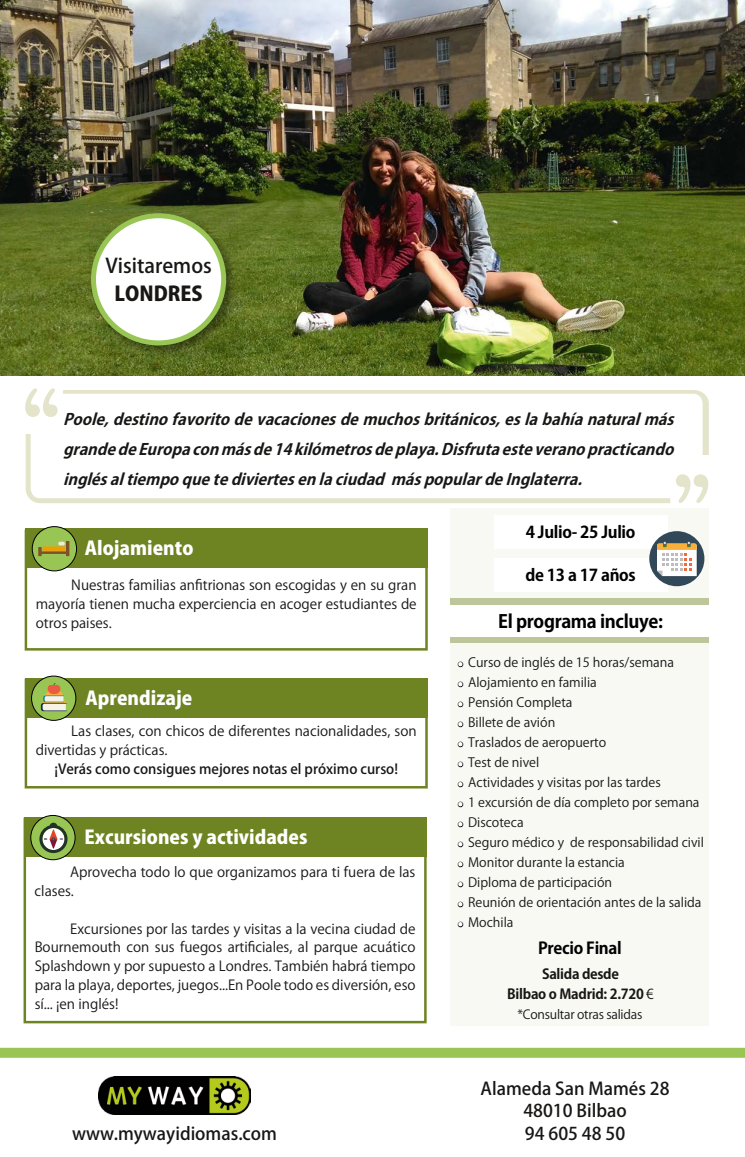
<style>
.page{position:relative;width:745px;height:1157px;background:#fff}
.page>*{position:absolute;margin:0;border:0;box-sizing:border-box;transform-origin:0 0}
.t1{font:500 20px "Koz Go Pr 6 N";color:#181716}
.t2{font:800 20px "Koz Go Pr 6 N";color:#181716}
.t3{font:800 18.75px "Koz Go Pr 6 N";color:#fff}
.t4{font:700 18.12px "Koz Go Pr 6 N";letter-spacing:-.02em;color:#000}
.t5{font:500 17.5px/22.5px "Koz Go Pr 6 N";color:#181716;text-align:center}
.t6{font:700 16.25px "Koz Go Pr 6 N";letter-spacing:-.02em;color:#000}
.t7{font:italic 700 15.62px/30px "Koz Go Pr 6 N";color:#181716;text-align:justify}
.t8{font:13.75px/18.8px "Koz Go Pr 6 N";color:#181716}
.t9{font:500 13.75px "Koz Go Pr 6 N";color:#181716}
.t10{font:700 13.75px/20px "Koz Go Pr 6 N";letter-spacing:-.02em;color:#181716;text-align:center}
.t11{font:12.75px "Koz Go Pr 6 N";color:#181716}
.t12{font:12.5px "Koz Go Pr 6 N";letter-spacing:-.02em;color:#181716}
.s1{font-family:"Segoe UI";font-size:10px;color:#fff}
.s2{font-weight:400}
</style>
<div class="page">
<div style="left:450px;top:508px;width:258px;height:517px;background:#f9f9f4"></div>
<div style="left:450px;top:599px;width:258px;height:44px;background:linear-gradient(to right,#bdc69a,#bdc69a)"></div>
<div style="left:450px;top:605px;width:258px;height:31px;background:#fff"></div>
<svg style="left:457px;top:661px;width:7px;height:7px"></svg>
<svg style="left:457px;top:681px;width:7px;height:7px"></svg>
<svg style="left:457px;top:701px;width:7px;height:7px"></svg>
<svg style="left:457px;top:721px;width:7px;height:7px"></svg>
<svg style="left:457px;top:741px;width:7px;height:7px"></svg>
<svg style="left:457px;top:761px;width:7px;height:7px"></svg>
<svg style="left:457px;top:781px;width:7px;height:7px"></svg>
<svg style="left:457px;top:801px;width:7px;height:7px"></svg>
<svg style="left:457px;top:821px;width:7px;height:7px"></svg>
<svg style="left:457px;top:841px;width:7px;height:7px"></svg>
<svg style="left:457px;top:861px;width:7px;height:7px"></svg>
<svg style="left:457px;top:881px;width:7px;height:7px"></svg>
<svg style="left:457px;top:901px;width:7px;height:7px"></svg>
<svg style="left:457px;top:921px;width:7px;height:7px"></svg>
<div style="left:493px;top:559px;width:174px;height:33px;background:#fff"></div>
<div style="left:493px;top:516px;width:174px;height:33px;background:#fff"></div>
<div style="left:649px;top:531px;width:55px;height:55px;background:#314858;border-radius:50%"></div>
<svg style="left:657px;top:541px;width:40px;height:36px"></svg>
<div style="left:25px;top:529px;width:402px;height:121px;border:2px solid #6e8322"></div>
<div style="left:25px;top:678px;width:402px;height:110px;border:2px solid #6e8322"></div>
<div style="left:24px;top:817px;width:402px;height:206px;border:2px solid #6e8322"></div>
<div style="left:24px;top:817px;width:402px;height:40px;background:#6e8322"></div>
<div style="left:25px;top:678px;width:402px;height:39px;background:#6e8322"></div>
<div style="left:25px;top:528px;width:402px;height:40px;background:#6e8322"></div>
<div style="left:32px;top:526px;width:44px;height:45px;background:#98c554;border-radius:50%"></div>
<div style="left:32px;top:526px;width:45px;height:45px;border:1px solid #000001;border-radius:50%"></div>
<svg style="left:38px;top:541px;width:31px;height:15px"></svg>
<div style="left:32px;top:676px;width:44px;height:44px;background:#98c554;border-radius:50%"></div>
<div style="left:31px;top:675px;width:45px;height:46px;border:1px solid #000001;border-radius:50%"></div>
<svg style="left:41px;top:683px;width:25px;height:28px"></svg>
<div style="left:31px;top:815px;width:44px;height:44px;background:#98c554;border-radius:50%"></div>
<div style="left:30px;top:815px;width:46px;height:45px;border:1px solid #000001;border-radius:50%"></div>
<svg style="left:39px;top:822px;width:28px;height:31px"></svg>
<svg style="left:26px;top:434px;width:643px;height:69px"></svg>
<svg style="left:676px;top:474px;width:31px;height:29px"></svg>
<svg style="left:63px;top:390px;width:645px;height:65px"></svg>
<svg style="left:25px;top:388px;width:33px;height:29px"></svg>
<img style="left:0;top:0;width:744px;height:375px">
<svg style="left:89px;top:211px;width:149px;height:146px;background:#5d6f25"></svg>
<div style="left:93px;top:216px;width:130px;height:127px;background:#fff;border-radius:50%"></div>
<div style="left:91px;top:213px;width:135px;height:132px;border:5px solid #98c554;border-radius:50%"></div>
<div style="left:0;top:1047px;width:744px;height:10px;background:#98c554"></div>
<img style="left:98px;top:1076px;width:153px;height:38px">
<h1 class="t1" style="left:105px;top:254px;width:108px">Visitaremos</h1>
<h1 class="t2" style="left:114px;top:282px;width:89px">LONDRES</h1>
<p class="t7" style="left:63px;top:404px;width:619px">Poole, destino favorito de vacaciones de muchos británicos, es la bahía natural más grande de Europa con más de 14 kilómetros de playa. Disfruta este verano practicando inglésaltiempoquetediviertesenlaciudadmáspopulardeInglaterra.</p>
<p class="t6" style="left:525px;top:523px;width:111px">4 Julio- 25 Julio</p>
<p class="t6" style="left:525px;top:566px;width:112px">de 13 a 17 años</p>
<h2 class="t3" style="left:85px;top:538px;width:110px">Alojamiento</h2>
<p class="t8" style="left:36px;top:576px;width:382px;text-align:justify;text-indent:35px">Nuestras familias anfitrionas son escogidas y en su gran mayoría tienen mucha experciencia en acoger estudiantes de otros paises.</p>
<h3 class="t4" style="left:498px;top:611px;width:166px">El programa incluye:</h3>
<p class="t11" style="left:457px;top:655px;width:218px"><span class="s1">●</span> Curso de inglés de 15 horas/semana</p>
<p class="t11" style="left:457px;top:675px;width:141px"><span class="s1">●</span> Alojamiento en familia</p>
<p class="t11" style="left:457px;top:695px;width:116px"><span class="s1">●</span> Pensión Completa</p>
<p class="t11" style="left:457px;top:715px;width:99px"><span class="s1">●</span> Billete de avión</p>
<p class="t11" style="left:457px;top:735px;width:150px"><span class="s1">●</span> Traslados de aeropuerto</p>
<p class="t11" style="left:457px;top:755px;width:83px"><span class="s1">●</span> Test de nivel</p>
<p class="t11" style="left:457px;top:775px;width:205px"><span class="s1">●</span> Actividades y visitas por las tardes</p>
<p class="t11" style="left:457px;top:795px;width:243px"><span class="s1">●</span> 1 excursión de día completo por semana</p>
<p class="t11" style="left:457px;top:815px;width:68px"><span class="s1">●</span> Discoteca</p>
<p class="t11" style="left:457px;top:835px;width:248px"><span class="s1">●</span> Seguro médico y de responsabilidad civil</p>
<p class="t11" style="left:457px;top:855px;width:169px"><span class="s1">●</span> Monitor durante la estancia</p>
<p class="t11" style="left:457px;top:875px;width:156px"><span class="s1">●</span> Diploma de participación</p>
<p class="t11" style="left:457px;top:895px;width:245px"><span class="s1">●</span> Reunión de orientación antes de la salida</p>
<p class="t11" style="left:457px;top:915px;width:57px"><span class="s1">●</span> Mochila</p>
<p class="t6" style="left:537px;top:939px;width:85px">Precio Final</p>
<p class="t10" style="left:507px;top:964px;width:148px">Salida desde<br>Bilbao o Madrid: 2.720 <span class="s2">€</span></p>
<p class="t12" style="left:517px;top:1007px;width:126px">*Consultar otras salidas</p>
<h2 class="t3" style="left:85px;top:687px;width:108px">Aprendizaje</h2>
<p class="t8" style="left:36px;top:722px;width:382px;text-indent:35px">Las clases, con chicos de diferentes nacionalidades, son divertidas y prácticas.</p>
<p class="t9" style="left:54px;top:761px;width:345px">¡Verás como consigues mejores notas el próximo curso!</p>
<h2 class="t3" style="left:84px;top:826px;width:224px">Excursiones y actividades</h2>
<p class="t8" style="left:35px;top:863px;width:382px;text-indent:35px">Aprovecha todo lo que organizamos para ti fuera de las clases.</p>
<p class="t8" style="left:35px;top:919px;width:382px;text-align:justify;text-indent:35px">Excursiones por las tardes y visitas a la vecina ciudad de Bournemouth con sus fuegos artificiales, al parque acuático Splashdown y por supuesto a Londres. También habrá tiempo para la playa, deportes, juegos...En Poole todo es diversión, eso sí... ¡en inglés!</p>
<p class="t5" style="left:480px;top:1077px;width:190px">Alameda San Mamés 28<br>48010 Bilbao</p>
<p class="t5" style="left:72px;top:1122px;width:206px">www.mywayidiomas.com</p>
<p class="t5" style="left:524px;top:1122px;width:102px">94 605 48 50</p>
</div>
